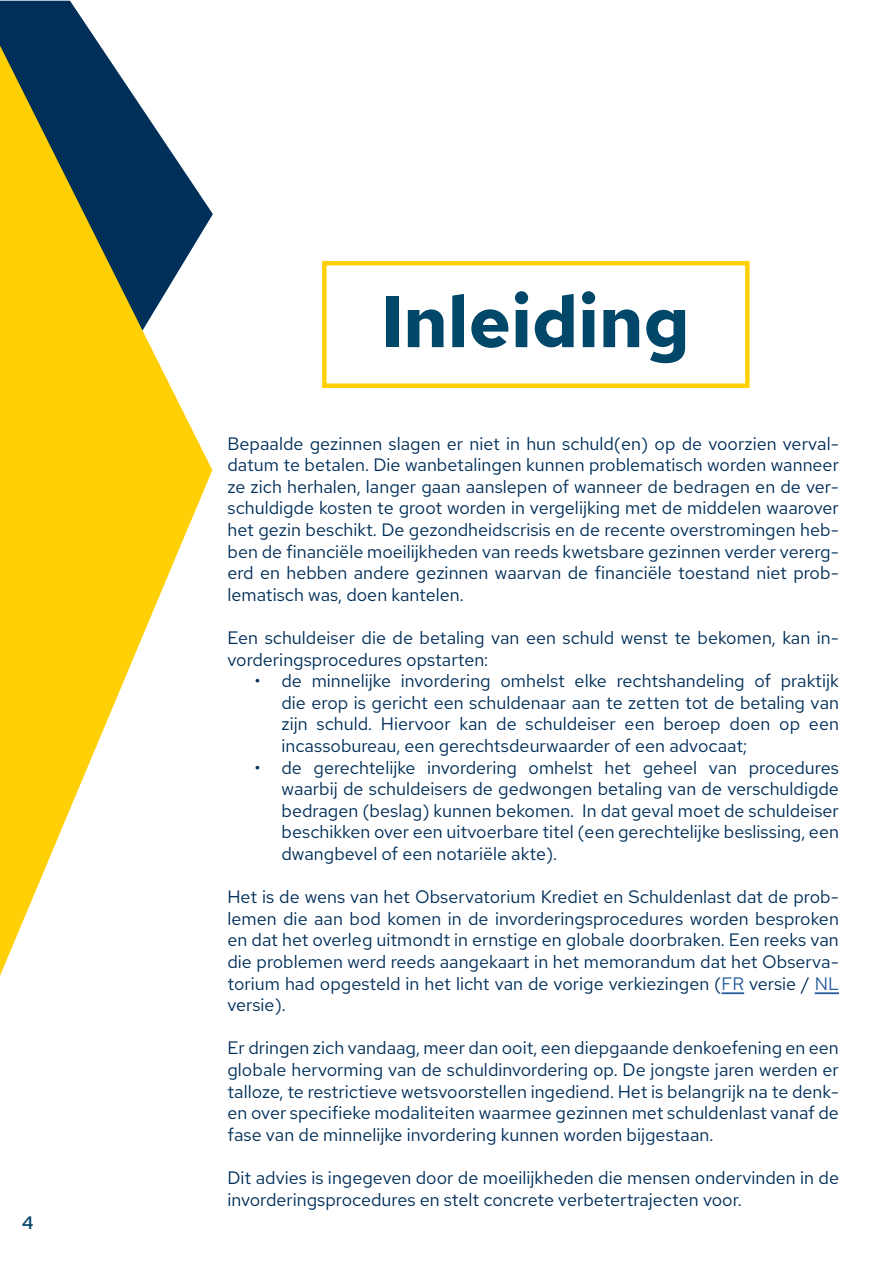
<style>
.page{position:relative;width:893px;height:1263px;background:#fff}
.page>*{position:absolute;margin:0;border:0;box-sizing:border-box;transform-origin:0 0}
.t1{font:700 72px "Red Hat Text";color:#014769}
.t2{font:18px/21.6px "Red Hat Text";color:#002f59;text-align:justify}
.t3{font:500 18px "Red Hat Text";color:#014769}
.s1{color:#275b9b}
</style>
<div class="page">
<hr style="left:721px;top:992px;width:23px;height:2px;background:#275b9b">
<hr style="left:815px;top:992px;width:24px;height:2px;background:#275b9b">
<svg style="left:0;top:1px;width:213px;height:215px"></svg>
<svg style="left:0;top:46px;width:212px;height:930px"></svg>
<div style="left:322px;top:261px;width:428px;height:127px;border:4px solid #ffd006"></div>
<p class="t3" style="left:22px;top:1210px;width:13px">4</p>
<h1 class="t1" style="left:381px;top:274px;width:310px">Inleiding</h1>
<p class="t2" style="left:227px;top:432px;width:613px">Bepaalde gezinnen slagen er niet in hun schuld(en) op de voorzien verval&shy;datum te betalen. Die wanbetalingen kunnen problematisch worden wanneer ze zich herhalen, langer gaan aanslepen of wanneer de bedragen en de ver&shy;schuldigde kosten te groot worden in vergelijking met de middelen waarover het gezin beschikt. De gezondheidscrisis en de recente overstromingen heb&shy;ben de financiële moeilijkheden van reeds kwetsbare gezinnen verder vererg&shy;erd en hebben andere gezinnen waarvan de financiële toestand niet prob&shy;lematisch was, doen kantelen.</p>
<p class="t2" style="left:227px;top:627px;width:613px">Een schuldeiser die de betaling van een schuld wenst te bekomen, kan in&shy;vorderingsprocedures opstarten:</p>
<p class="t2" style="left:281px;top:670px;width:559px;text-indent:-27px">• de minnelijke invordering omhelst elke rechtshandeling of praktijk die erop is gericht een schuldenaar aan te zetten tot de betaling van zijn schuld. Hiervoor kan de schuldeiser een beroep doen op een incassobureau, een gerechtsdeurwaarder of een advocaat;</p>
<p class="t2" style="left:281px;top:756px;width:559px;text-indent:-27px">• de gerechtelijke invordering omhelst het geheel van procedures waarbij de schuldeisers de gedwongen betaling van de verschuldigde bedragen (beslag) kunnen bekomen. In dat geval moet de schuldeiser beschikken over een uitvoerbare titel (een gerechtelijke beslissing, een dwangbevel of een notariële akte).</p>
<p class="t2" style="left:227px;top:886px;width:613px">Het is de wens van het Observatorium Krediet en Schuldenlast dat de prob&shy;lemen die aan bod komen in de invorderingsprocedures worden besproken en dat het overleg uitmondt in ernstige en globale doorbraken. Een reeks van die problemen werd reeds aangekaart in het memorandum dat het Observa&shy;torium had opgesteld in het licht van de vorige verkiezingen (<span class="s1">FR</span> versie / <span class="s1">NL </span>versie).</p>
<p class="t2" style="left:227px;top:1037px;width:613px">Er dringen zich vandaag, meer dan ooit, een diepgaande denkoefening en een globale hervorming van de schuldinvordering op. De jongste jaren werden er talloze, te restrictieve wetsvoorstellen ingediend. Het is belangrijk na te denk&shy;en over specifieke modaliteiten waarmee gezinnen met schuldenlast vanaf de fase van de minnelijke invordering kunnen worden bijgestaan.</p>
<p class="t2" style="left:227px;top:1167px;width:613px">Dit advies is ingegeven door de moeilijkheden die mensen ondervinden in de invorderingsprocedures en stelt concrete verbetertrajecten voor.</p>
</div>
